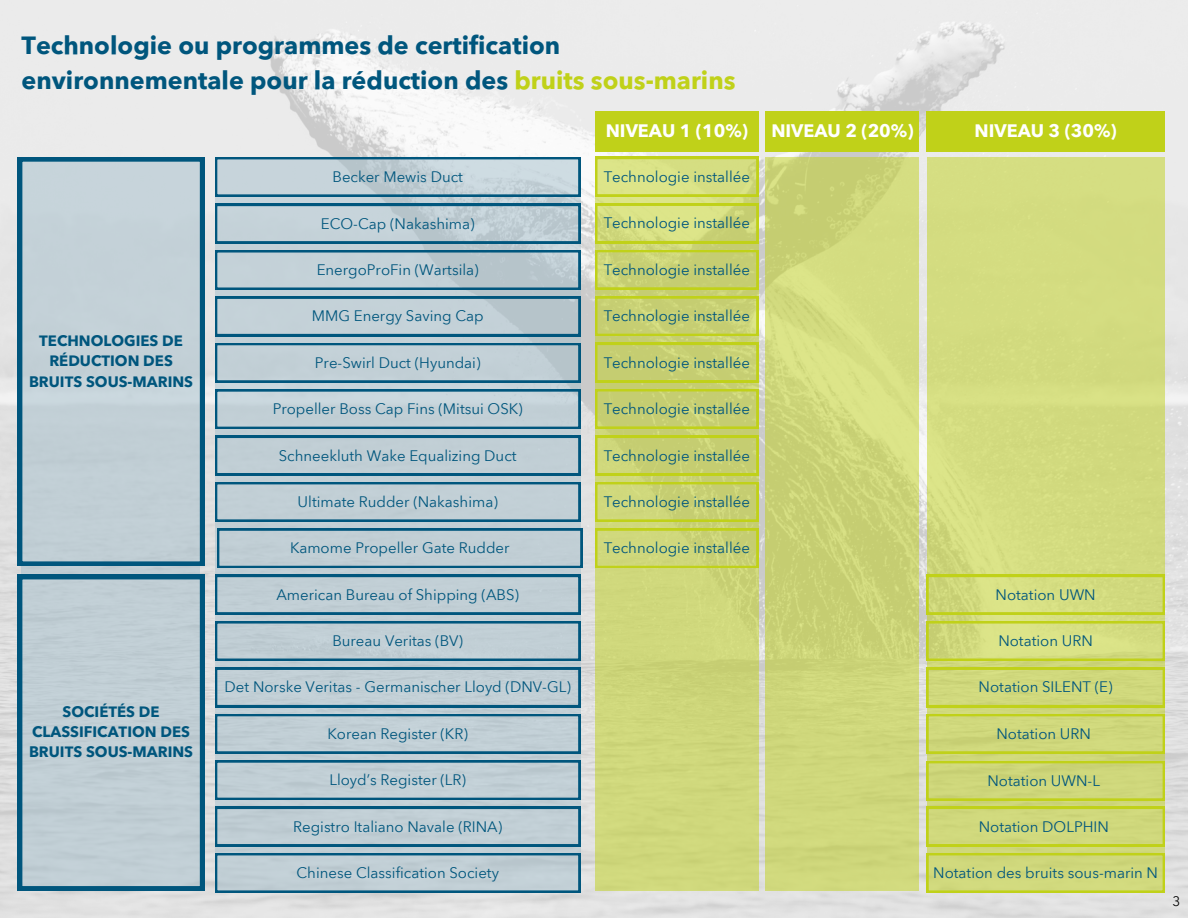
<style>
.page{position:relative;width:1188px;height:918px;background:#fff}
.page>*{position:absolute;margin:0;border:0;box-sizing:border-box;transform-origin:0 0}
.t1{font:700 25.05px/34.8px "Avenir Next Thai Modern";color:#00567d}
.t2{font:700 18px "Avenir Next Thai Modern";color:#fff}
.t3{font:15px "Avenir Next Thai Modern";color:#00567d}
.t4{font:700 15px/20.2px "Avenir Next Thai Modern";color:#00567d;text-align:center}
.t5{font:13.5px "Avenir Next Thai Modern";color:#000}
.s1{color:#c0d119}
</style>
<div class="page">
<img style="left:0;top:0;width:1188px;height:918px">
<svg style="left:18px;top:157px;width:186px;height:409px;background:#b5c8d1"></svg>
<svg style="left:18px;top:575px;width:186px;height:316px;background:#b1c4cd"></svg>
<div style="left:595px;top:111px;width:163px;height:41px;background:#c0d119"></div>
<svg style="left:215px;top:157px;width:366px;height:734px;background:#a3bcc7"></svg>
<svg style="left:215px;top:157px;width:365px;height:40px;background:#aac2cd"></svg>
<div style="left:595px;top:157px;width:163px;height:733px;background:#cfd77b"></div>
<svg style="left:595px;top:157px;width:163px;height:39px"></svg>
<svg style="left:215px;top:204px;width:365px;height:39px;background:#acc1cc"></svg>
<svg style="left:595px;top:204px;width:163px;height:39px"></svg>
<svg style="left:215px;top:250px;width:365px;height:40px;background:#a5bdc7"></svg>
<svg style="left:595px;top:250px;width:163px;height:39px"></svg>
<svg style="left:215px;top:297px;width:365px;height:39px;background:#abc0cb"></svg>
<svg style="left:595px;top:296px;width:163px;height:40px"></svg>
<svg style="left:215px;top:343px;width:365px;height:39px;background:#abc1cb"></svg>
<svg style="left:595px;top:343px;width:163px;height:39px"></svg>
<svg style="left:215px;top:389px;width:365px;height:40px;background:#a9c1cb"></svg>
<svg style="left:595px;top:389px;width:163px;height:40px"></svg>
<svg style="left:215px;top:436px;width:365px;height:39px;background:#aac0ca"></svg>
<svg style="left:595px;top:436px;width:163px;height:39px"></svg>
<svg style="left:215px;top:482px;width:365px;height:40px;background:#a7bec9"></svg>
<svg style="left:595px;top:482px;width:163px;height:40px"></svg>
<svg style="left:217px;top:529px;width:365px;height:39px;background:#aac0ca"></svg>
<svg style="left:595px;top:529px;width:163px;height:39px"></svg>
<div style="left:766px;top:111px;width:153px;height:41px;background:#c0d119"></div>
<div style="left:926px;top:111px;width:239px;height:41px;background:#c0d119"></div>
<svg style="left:215px;top:575px;width:365px;height:39px;background:#aac0ca"></svg>
<svg style="left:215px;top:621px;width:365px;height:40px;background:#a6bdc8"></svg>
<svg style="left:215px;top:668px;width:365px;height:39px;background:#abc0ca"></svg>
<svg style="left:215px;top:714px;width:365px;height:39px;background:#aac0ca"></svg>
<svg style="left:215px;top:760px;width:365px;height:40px;background:#a6bec9"></svg>
<svg style="left:215px;top:807px;width:365px;height:39px;background:#aac0ca"></svg>
<svg style="left:215px;top:853px;width:365px;height:40px;background:#a6bdc8"></svg>
<div style="left:927px;top:157px;width:238px;height:733px;background:#d3dc80"></div>
<svg style="left:926px;top:575px;width:239px;height:39px"></svg>
<svg style="left:926px;top:621px;width:239px;height:40px"></svg>
<svg style="left:926px;top:668px;width:239px;height:39px"></svg>
<svg style="left:926px;top:714px;width:239px;height:39px"></svg>
<svg style="left:926px;top:761px;width:239px;height:40px"></svg>
<svg style="left:926px;top:807px;width:239px;height:39px"></svg>
<svg style="left:926px;top:853px;width:239px;height:40px"></svg>
<div style="left:766px;top:157px;width:153px;height:733px;background:linear-gradient(to bottom,#d0d87c,#cdd579)"></div>
<p class="t1" style="left:22px;top:26px;width:716px">Technologie ou programmes de certification environnementale pour la réduction des <span class="s1">bruits sous-marins</span></p>
<p class="t4" style="left:29px;top:330px;width:166px">TECHNOLOGIES DE<br>RÉDUCTION DES<br>BRUITS SOUS-MARINS</p>
<h1 class="t4" style="left:29px;top:701px;width:166px">SOCIÉTÉS DE<br>CLASSIFICATION DES<br>BRUITS SOUS-MARINS</h1>
<h3 class="t2" style="left:606px;top:116px;width:144px">NIVEAU 1 (10%)</h3>
<h3 class="t3" style="left:332px;top:165px;width:132px">Becker Mewis Duct</h3>
<p class="t3" style="left:604px;top:165px;width:148px">Technologie installée</p>
<p class="t3" style="left:321px;top:212px;width:155px">ECO-Cap (Nakashima)</p>
<p class="t3" style="left:604px;top:211px;width:148px">Technologie installée</p>
<p class="t3" style="left:317px;top:258px;width:164px">EnergoProFin (Wartsila)</p>
<p class="t3" style="left:604px;top:258px;width:148px">Technologie installée</p>
<p class="t3" style="left:312px;top:304px;width:173px">MMG Energy Saving Cap</p>
<p class="t3" style="left:604px;top:304px;width:148px">Technologie installée</p>
<p class="t3" style="left:315px;top:351px;width:167px">Pre-Swirl Duct (Hyundai)</p>
<p class="t3" style="left:604px;top:351px;width:148px">Technologie installée</p>
<p class="t3" style="left:273px;top:397px;width:252px">Propeller Boss Cap Fins (Mitsui OSK)</p>
<p class="t3" style="left:604px;top:397px;width:148px">Technologie installée</p>
<p class="t3" style="left:279px;top:444px;width:239px">Schneekluth Wake Equalizing Duct</p>
<p class="t3" style="left:604px;top:444px;width:148px">Technologie installée</p>
<p class="t3" style="left:298px;top:490px;width:202px">Ultimate Rudder (Nakashima)</p>
<p class="t3" style="left:604px;top:490px;width:148px">Technologie installée</p>
<p class="t3" style="left:290px;top:536px;width:221px">Kamome Propeller Gate Rudder</p>
<h2 class="t3" style="left:604px;top:536px;width:148px">Technologie installée</h2>
<p class="t3" style="left:276px;top:583px;width:244px">American Bureau of Shipping (ABS)</p>
<p class="t3" style="left:332px;top:629px;width:132px">Bureau Veritas (BV)</p>
<p class="t3" style="left:225px;top:675px;width:348px">Det Norske Veritas - Germanischer Lloyd (DNV-GL)</p>
<p class="t3" style="left:328px;top:722px;width:142px">Korean Register (KR)</p>
<p class="t3" style="left:329px;top:768px;width:138px">Lloyd’s Register (LR)</p>
<p class="t3" style="left:293px;top:815px;width:211px">Registro Italiano Navale (RINA)</p>
<p class="t3" style="left:296px;top:861px;width:204px">Chinese Classification Society</p>
<p class="t2" style="left:771px;top:116px;width:144px">NIVEAU 2 (20%)</p>
<p class="t2" style="left:975px;top:116px;width:144px">NIVEAU 3 (30%)</p>
<h2 class="t3" style="left:996px;top:583px;width:102px">Notation UWN</h2>
<h2 class="t3" style="left:998px;top:629px;width:96px">Notation URN</h2>
<p class="t3" style="left:979px;top:675px;width:136px">Notation SILENT (E)</p>
<p class="t3" style="left:996px;top:722px;width:96px">Notation URN</p>
<p class="t3" style="left:987px;top:769px;width:114px">Notation UWN-L</p>
<p class="t3" style="left:979px;top:815px;width:132px">Notation DOLPHIN</p>
<p class="t3" style="left:933px;top:861px;width:226px">Notation des bruits sous-marin N</p>
<p class="t5" style="left:1172px;top:891px;width:9px">3</p>
</div>
